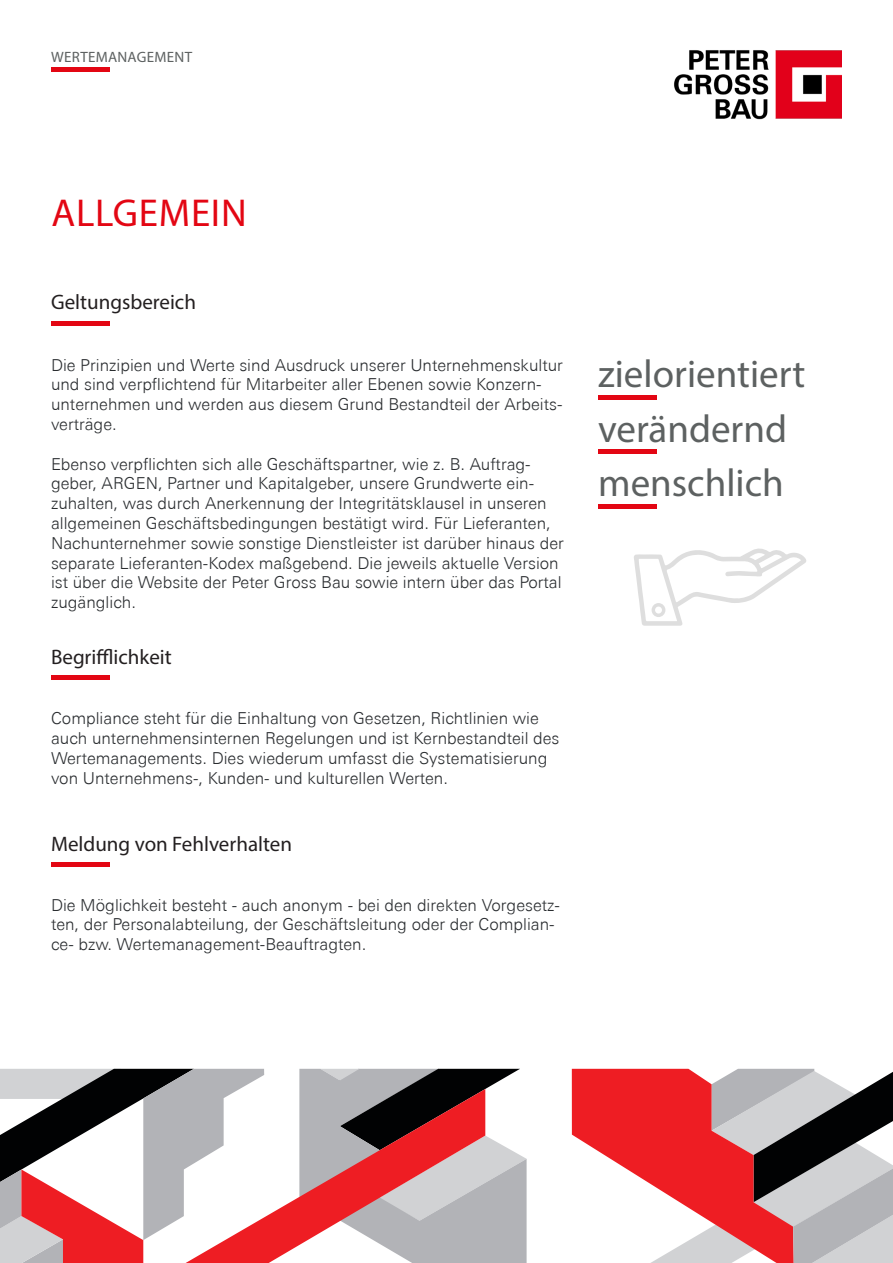
<style>
.page{position:relative;width:893px;height:1263px;background:#fff}
.page>*{position:absolute;margin:0;border:0;box-sizing:border-box;transform-origin:0 0}
.t1{font:39px "Myriad Pro";color:#5d6161}
.t2{font:39px "Myriad Pro";letter-spacing:.02em;color:#e30613}
.t3{font:21px "Myriad Pro";color:#231f20}
.t4{font:300 16.5px/19.8px "Univers Next Pro";color:#292c2f}
.t5{font:15px "Myriad Pro";letter-spacing:.02em;color:#5d6161}
</style>
<div class="page">
<img style="left:674px;top:50px;width:168px;height:70px">
<svg style="left:299px;top:1069px;width:228px;height:194px"></svg>
<svg style="left:264px;top:1089px;width:221px;height:174px"></svg>
<svg style="left:0;top:1069px;width:264px;height:194px"></svg>
<svg style="left:572px;top:1069px;width:321px;height:194px"></svg>
<hr style="left:51px;top:321px;width:59px;height:4px;background:#e30613">
<hr style="left:51px;top:676px;width:59px;height:4px;background:#e30613">
<hr style="left:51px;top:68px;width:59px;height:4px;background:#e30613">
<hr style="left:51px;top:862px;width:59px;height:4px;background:#e30613">
<hr style="left:598px;top:395px;width:59px;height:4px;background:#e30613">
<hr style="left:598px;top:450px;width:59px;height:4px;background:#e30613">
<hr style="left:598px;top:504px;width:59px;height:4px;background:#e30613">
<svg style="left:634px;top:548px;width:172px;height:78px"></svg>
<p class="t5" style="left:51px;top:48px;width:143px">WERTEMANAGEMENT</p>
<p class="t2" style="left:51px;top:189px;width:197px">ALLGEMEIN</p>
<p class="t3" style="left:51px;top:289px;width:147px">Geltungsbereich</p>
<p class="t4" style="left:51px;top:355px;width:513px">Die Prinzipien und Werte sind Ausdruck unserer Unternehmenskultur und sind verpflichtend für Mitarbeiter aller Ebenen sowie Konzern&shy;unternehmen und werden aus diesem Grund Bestandteil der Arbeits&shy;verträge.</p>
<p class="t4" style="left:51px;top:454px;width:514px">Ebenso verpflichten sich alle Geschäftspartner, wie z. B. Auftrag&shy;geber, ARGEN, Partner und Kapitalgeber, unsere Grundwerte ein&shy;zuhalten, was durch Anerkennung der Integritätsklausel in unseren allgemeinen Geschäftsbedingungen bestätigt wird. Für Lieferanten, Nachunternehmer sowie sonstige Dienstleister ist darüber hinaus der separate Lieferanten-Kodex maßgebend. Die jeweils aktuelle Version ist über die Website der Peter Gross Bau sowie intern über das Portal zugänglich.</p>
<p class="t3" style="left:51px;top:644px;width:122px">Begrifflichkeit</p>
<p class="t4" style="left:51px;top:708px;width:510px">Compliance steht für die Einhaltung von Gesetzen, Richtlinien wie auch unternehmensinternen Regelungen und ist Kernbestandteil des Wertemanagements. Dies wiederum umfasst die Systematisierung von Unternehmens-, Kunden- und kulturellen Werten.</p>
<p class="t3" style="left:51px;top:830px;width:243px">Meldung von Fehlverhalten</p>
<p class="t4" style="left:51px;top:895px;width:510px">Die Möglichkeit besteht - auch anonym - bei den direkten Vorgesetz&shy;ten, der Personalabteilung, der Geschäftsleitung oder der Complian&shy;ce- bzw. Wertemanagement-Beauftragten.</p>
<p class="t1" style="left:598px;top:350px;width:209px">zielorientiert</p>
<p class="t1" style="left:598px;top:405px;width:190px">verändernd</p>
<p class="t1" style="left:598px;top:459px;width:187px">menschlich</p>
</div>
